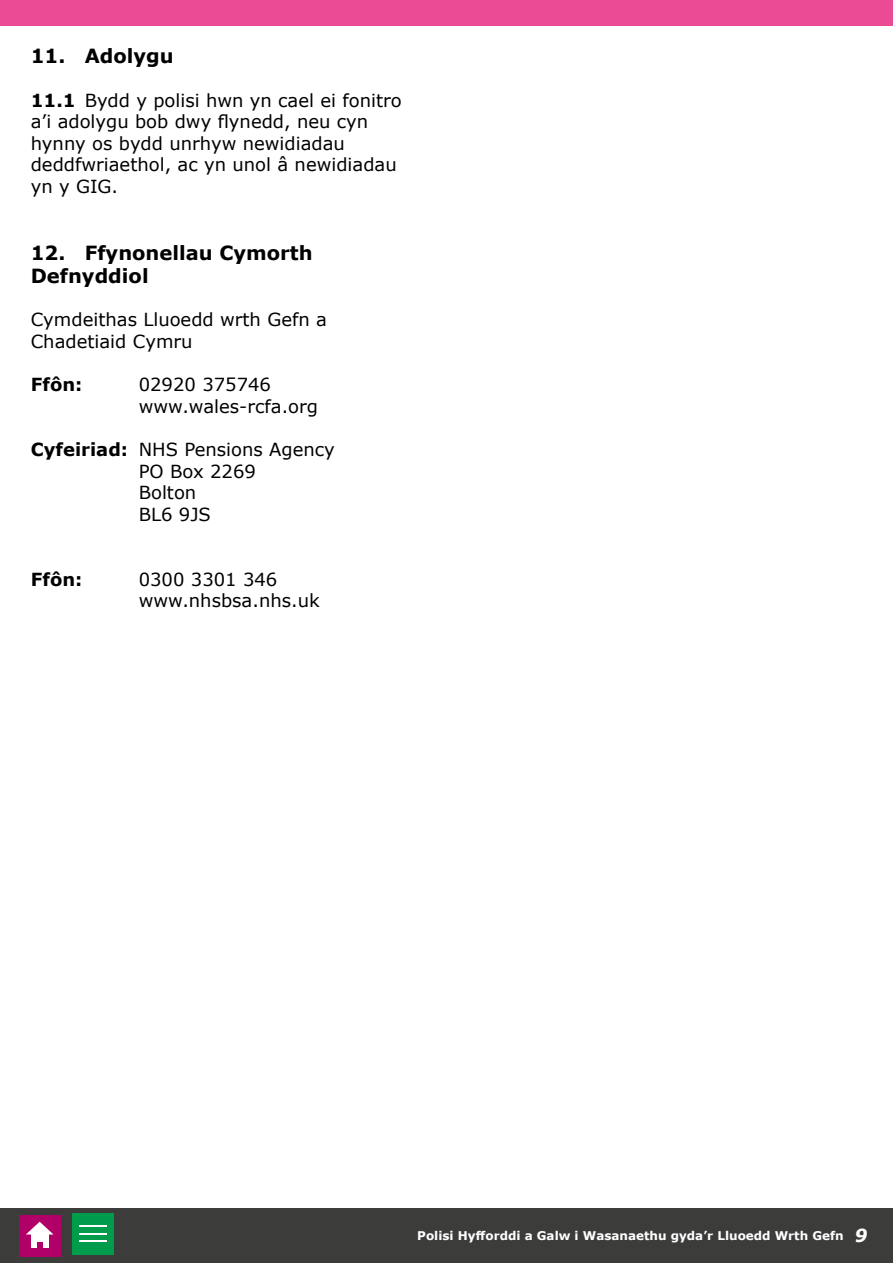
<style>
.page{position:relative;width:893px;height:1263px;background:#fff}
.page>*{position:absolute;margin:0;border:0;box-sizing:border-box;transform-origin:0 0}
.t1{font:700 19.5px/23.4px "Verdana";color:#000}
.t2{font:18px/21.6px "Verdana";color:#000}
.t3{font:700 18px "Verdana";color:#000}
.t4{font:700 12px "Verdana";color:#fff}
.s1{font-weight:700}
.s2{font-style:italic;font-size:18px}
</style>
<div class="page">
<div style="left:0;top:1208px;width:893px;height:55px;background:#3c3c3b"></div>
<div style="left:0;top:0;width:893px;height:26px;background:#ea4b94"></div>
<div style="left:19px;top:1215px;width:41px;height:41px;background:#b10067"></div>
<div style="left:31px;top:1234px;width:17px;height:14px;background:#fff"></div>
<svg style="left:26px;top:1222px;width:27px;height:12px"></svg>
<svg style="left:37px;top:1242px;width:5px;height:6px"></svg>
<div style="left:72px;top:1213px;width:42px;height:41px;background:#009b4b"></div>
<svg style="left:79px;top:1226px;width:28px;height:1px"></svg>
<svg style="left:79px;top:1233px;width:28px;height:1px"></svg>
<svg style="left:79px;top:1241px;width:28px;height:1px"></svg>
<p class="t1" style="left:31px;top:44px;width:145px">11. Adolygu</p>
<p class="t2" style="left:31px;top:89px;width:372px"><span class="s1">11.1</span> Bydd y polisi hwn yn cael ei fonitro a’i adolygu bob dwy flynedd, neu cyn hynny os bydd unrhyw newidiadau deddfwriaethol, ac yn unol â newidiadau yn y GIG.</p>
<p class="t1" style="left:31px;top:240px;width:283px">12. Ffynonellau Cymorth<br>Defnyddiol</p>
<p class="t2" style="left:31px;top:309px;width:298px">Cymdeithas Lluoedd wrth Gefn a<br>Chadetiaid Cymru</p>
<p class="t3" style="left:31px;top:372px;width:53px">Ffôn:</p>
<p class="t2" style="left:139px;top:374px;width:181px">02920 375746 www.wales-rcfa.org</p>
<p class="t2" style="left:139px;top:438px;width:198px;text-indent:-108px"><span class="s1">Cyfeiriad:</span> NHS Pensions Agency<br>PO Box 2269<br>Bolton<br>BL6 9JS</p>
<p class="t3" style="left:31px;top:566px;width:53px">Ffôn:</p>
<p class="t2" style="left:139px;top:568px;width:183px">0300 3301 346 www.nhsbsa.nhs.uk</p>
<p class="t4" style="left:417px;top:1227px;width:452px">Polisi Hyfforddi a Galw i Wasanaethu gyda’r Lluoedd Wrth Gefn <span class="s2">9</span></p>
</div>
